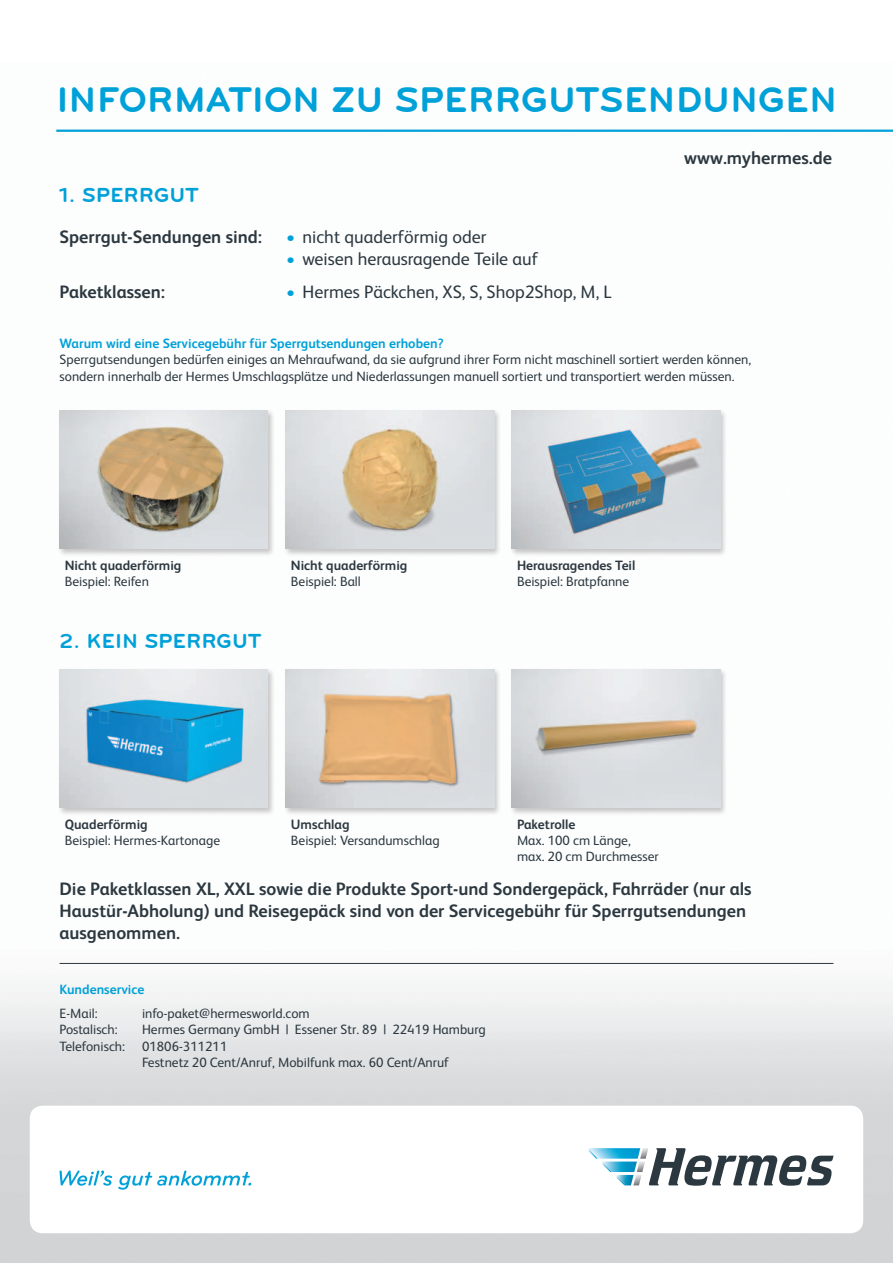
<style>
.page{position:relative;width:893px;height:1263px;background:#fff}
.page>*{position:absolute;margin:0;border:0;box-sizing:border-box;transform-origin:0 0}
.t1{font:700 36.9px "Bryant";color:#00a1d8}
.t2{font:700 21px "Bryant";color:#00a1d8}
.t3{font:700 18px/21.6px "FS Albert";color:#2c3840}
.t4{font:18px "FS Albert";color:#2c3840}
.t5{font:13.5px/16.2px "FS Albert";color:#2c3840}
.t6{font:700 13.5px "FS Albert";color:#2c3840}
.t7{font:700 13.5px "FS Albert";color:#00a1d8}
.s1{color:#00a1d8}
</style>
<div class="page">
<svg style="left:589px;top:1148px;width:245px;height:38px"></svg>
<svg style="left:60px;top:1170px;width:191px;height:19px"></svg>
<div style="left:58px;top:409px;width:218px;height:148px;background:#231f20;opacity:.25"></div>
<img style="left:60px;top:410px;width:208px;height:139px">
<div style="left:284px;top:409px;width:218px;height:148px;background:#231f20;opacity:.25"></div>
<img style="left:286px;top:410px;width:208px;height:139px">
<div style="left:510px;top:409px;width:218px;height:148px;background:#231f20;opacity:.25"></div>
<img style="left:512px;top:410px;width:208px;height:139px">
<div style="left:58px;top:668px;width:218px;height:148px;background:#231f20;opacity:.25"></div>
<img style="left:60px;top:669px;width:208px;height:139px">
<div style="left:284px;top:668px;width:218px;height:148px;background:#231f20;opacity:.25"></div>
<img style="left:286px;top:669px;width:208px;height:139px">
<div style="left:510px;top:668px;width:218px;height:148px;background:#231f20;opacity:.25"></div>
<img style="left:512px;top:669px;width:208px;height:139px">
<hr style="left:60px;top:963px;width:773px;height:1px;background:#2c3840">
<hr style="left:56px;top:130px;width:837px;height:2px;background:#00a1d8">
<h1 class="t1" style="left:56px;top:80px;width:782px">INFORMATION ZU SPERRGUTSENDUNGEN</h1>
<h2 class="t2" style="left:60px;top:183px;width:141px">1. SPERRGUT</h2>
<h3 class="t3" style="left:684px;top:147px;width:149px">www.myhermes.de</h3>
<h3 class="t3" style="left:60px;top:225px;width:204px">Sperrgut-Sendungen sind:</h3>
<h3 class="t4" style="left:286px;top:225px;width:202px"><span class="s1">•</span> nicht quaderförmig oder</h3>
<h3 class="t4" style="left:286px;top:247px;width:253px"><span class="s1">•</span> weisen herausragende Teile auf</h3>
<h3 class="t3" style="left:60px;top:281px;width:107px">Paketklassen:</h3>
<h3 class="t4" style="left:286px;top:280px;width:327px"><span class="s1">•</span> Hermes Päckchen, XS, S, Shop2Shop, M, L</h3>
<p class="t7" style="left:60px;top:334px;width:386px">Warum wird eine Servicegebühr für Sperrgutsendungen erhoben?</p>
<p class="t5" style="left:60px;top:351px;width:693px">Sperrgutsendungen bedürfen einiges an Mehraufwand, da sie aufgrund ihrer Form nicht maschinell sortiert werden können, sondern innerhalb der Hermes Umschlagsplätze und Niederlassungen manuell sortiert und transportiert werden müssen.</p>
<p class="t6" style="left:65px;top:556px;width:118px">Nicht quaderförmig</p>
<p class="t5" style="left:65px;top:573px;width:86px">Beispiel: Reifen</p>
<h2 class="t2" style="left:60px;top:629px;width:203px">2. KEI N SPERRGUT</h2>
<p class="t6" style="left:291px;top:556px;width:118px">Nicht quaderförmig</p>
<p class="t5" style="left:291px;top:573px;width:71px">Beispiel: Ball</p>
<p class="t6" style="left:65px;top:815px;width:84px">Quaderförmig</p>
<p class="t5" style="left:65px;top:832px;width:157px">Beispiel: Hermes-Kartonage</p>
<p class="t6" style="left:291px;top:815px;width:60px">Umschlag</p>
<p class="t5" style="left:291px;top:832px;width:150px">Beispiel: Versandumschlag</p>
<p class="t6" style="left:517px;top:556px;width:120px">Herausragendes Teil</p>
<p class="t5" style="left:517px;top:573px;width:114px">Beispiel: Bratpfanne</p>
<p class="t6" style="left:517px;top:815px;width:60px">Paketrolle</p>
<p class="t5" style="left:517px;top:832px;width:143px">Max. 100 cm Länge, max. 20 cm Durchmesser</p>
<h3 class="t3" style="left:60px;top:878px;width:694px">Die Paketklassen XL, XXL sowie die Produkte Sport-und Sondergepäck, Fahrräder (nur als<br>Haustür-Abholung) und Reisegepäck sind von der Servicegebühr für Sperrgutsendungen ausgenommen.</h3>
<p class="t7" style="left:60px;top:981px;width:86px">Kundenservice</p>
<p class="t5" style="left:60px;top:1005px;width:40px">E-Mail:</p>
<p class="t5" style="left:142px;top:1005px;width:169px">info-paket@hermesworld.com</p>
<p class="t5" style="left:60px;top:1021px;width:60px">Postalisch:</p>
<p class="t5" style="left:142px;top:1021px;width:345px">Hermes Germany GmbH | Essener Str. 89 | 22419 Hamburg</p>
<p class="t5" style="left:60px;top:1037px;width:67px">Telefonisch:</p>
<p class="t5" style="left:142px;top:1037px;width:308px">01806-311211<br>Festnetz 20 Cent/Anruf, Mobilfunk max. 60 Cent/Anruf</p>
</div>
